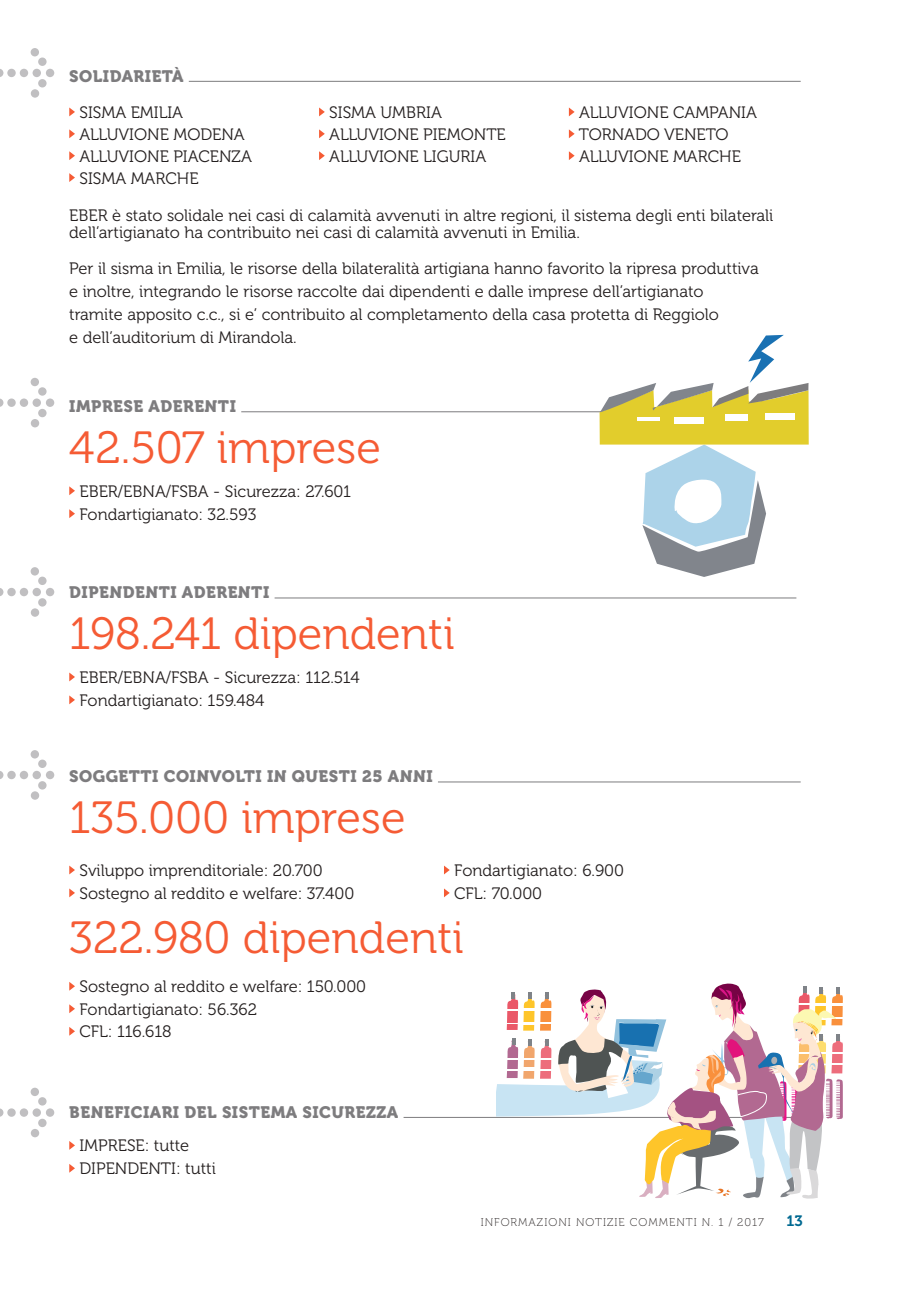
<style>
.page{position:relative;width:904px;height:1296px;background:#fff}
.page>*{position:absolute;margin:0;border:0;box-sizing:border-box;transform-origin:0 0}
.t1{font:45px "Museo 300";color:#f55b34}
.t2{font:16.5px/23px "Museo 300";color:#241f1f}
.t3{font:16.5px "Museo 900";letter-spacing:.03em;color:#7d7c7e}
.t4{font:15px "Museo 700";color:#006991}
.t5{font:11.25px "Museo 100";letter-spacing:.09em;color:#241f1f}
</style>
<div class="page">
<hr style="left:275px;top:597px;width:521px;height:1px;background:#7d7c7e">
<svg style="left:69px;top:672px;width:6px;height:9px"></svg>
<svg style="left:69px;top:695px;width:6px;height:9px"></svg>
<div style="left:7px;top:587px;width:9px;height:9px;background:#c0bfc1;border-radius:50%"></div>
<div style="left:20px;top:587px;width:8px;height:9px;background:#c0bfc1;border-radius:50%"></div>
<div style="left:33px;top:587px;width:8px;height:9px;background:#c0bfc1;border-radius:50%"></div>
<div style="left:46px;top:587px;width:8px;height:9px;background:#c0bfc1;border-radius:50%"></div>
<div style="left:38px;top:576px;width:9px;height:9px;background:#c0bfc1;border-radius:50%"></div>
<div style="left:38px;top:598px;width:9px;height:8px;background:#c0bfc1;border-radius:50%"></div>
<div style="left:31px;top:567px;width:8px;height:8px;background:#c0bfc1;border-radius:50%"></div>
<div style="left:31px;top:608px;width:8px;height:8px;background:#c0bfc1;border-radius:50%"></div>
<svg style="left:0;top:588px;width:3px;height:8px"></svg>
<hr style="left:189px;top:81px;width:612px;height:1px;background:#7d7c7e">
<svg style="left:69px;top:107px;width:6px;height:9px"></svg>
<svg style="left:69px;top:129px;width:6px;height:9px"></svg>
<svg style="left:69px;top:151px;width:6px;height:9px"></svg>
<svg style="left:69px;top:173px;width:6px;height:9px"></svg>
<svg style="left:319px;top:107px;width:6px;height:9px"></svg>
<svg style="left:319px;top:129px;width:6px;height:9px"></svg>
<svg style="left:319px;top:151px;width:6px;height:9px"></svg>
<svg style="left:569px;top:107px;width:6px;height:9px"></svg>
<svg style="left:569px;top:129px;width:6px;height:9px"></svg>
<svg style="left:569px;top:151px;width:6px;height:9px"></svg>
<hr style="left:241px;top:411px;width:560px;height:1px;background:#7d7c7e">
<svg style="left:69px;top:486px;width:6px;height:9px"></svg>
<svg style="left:69px;top:509px;width:6px;height:9px"></svg>
<hr style="left:404px;top:1116px;width:397px;height:1px;background:#7d7c7e">
<svg style="left:69px;top:1141px;width:6px;height:8px"></svg>
<svg style="left:69px;top:1164px;width:6px;height:8px"></svg>
<svg style="left:497px;top:983px;width:346px;height:215px"></svg>
<svg style="left:600px;top:335px;width:209px;height:242px"></svg>
<div style="left:7px;top:1108px;width:9px;height:8px;background:#c0bfc1;border-radius:50%"></div>
<div style="left:20px;top:1108px;width:8px;height:8px;background:#c0bfc1;border-radius:50%"></div>
<div style="left:33px;top:1108px;width:8px;height:8px;background:#c0bfc1;border-radius:50%"></div>
<div style="left:46px;top:1108px;width:8px;height:8px;background:#c0bfc1;border-radius:50%"></div>
<svg style="left:38px;top:1096px;width:9px;height:9px"></svg>
<div style="left:38px;top:1118px;width:9px;height:8px;background:#c0bfc1;border-radius:50%"></div>
<div style="left:31px;top:1087px;width:8px;height:8px;background:#c0bfc1;border-radius:50%"></div>
<div style="left:31px;top:1128px;width:8px;height:9px;background:#c0bfc1;border-radius:50%"></div>
<svg style="left:0;top:1108px;width:3px;height:8px"></svg>
<div style="left:7px;top:69px;width:9px;height:8px;background:#c0bfc1;border-radius:50%"></div>
<div style="left:20px;top:69px;width:8px;height:8px;background:#c0bfc1;border-radius:50%"></div>
<div style="left:33px;top:69px;width:8px;height:8px;background:#c0bfc1;border-radius:50%"></div>
<div style="left:46px;top:69px;width:8px;height:8px;background:#c0bfc1;border-radius:50%"></div>
<div style="left:38px;top:57px;width:9px;height:9px;background:#c0bfc1;border-radius:50%"></div>
<div style="left:38px;top:79px;width:9px;height:8px;background:#c0bfc1;border-radius:50%"></div>
<div style="left:31px;top:48px;width:8px;height:8px;background:#c0bfc1;border-radius:50%"></div>
<div style="left:31px;top:89px;width:8px;height:9px;background:#c0bfc1;border-radius:50%"></div>
<svg style="left:0;top:69px;width:3px;height:8px"></svg>
<div style="left:7px;top:398px;width:9px;height:9px;background:#c0bfc1;border-radius:50%"></div>
<div style="left:20px;top:398px;width:8px;height:9px;background:#c0bfc1;border-radius:50%"></div>
<div style="left:33px;top:398px;width:8px;height:9px;background:#c0bfc1;border-radius:50%"></div>
<div style="left:46px;top:398px;width:8px;height:9px;background:#c0bfc1;border-radius:50%"></div>
<div style="left:38px;top:387px;width:9px;height:8px;background:#c0bfc1;border-radius:50%"></div>
<div style="left:38px;top:409px;width:9px;height:8px;background:#c0bfc1;border-radius:50%"></div>
<div style="left:31px;top:378px;width:8px;height:8px;background:#c0bfc1;border-radius:50%"></div>
<div style="left:31px;top:419px;width:8px;height:8px;background:#c0bfc1;border-radius:50%"></div>
<svg style="left:0;top:398px;width:3px;height:9px"></svg>
<hr style="left:438px;top:781px;width:363px;height:1px;background:#7d7c7e">
<svg style="left:69px;top:865px;width:6px;height:9px"></svg>
<svg style="left:69px;top:888px;width:6px;height:9px"></svg>
<svg style="left:444px;top:865px;width:6px;height:9px"></svg>
<svg style="left:444px;top:888px;width:6px;height:9px"></svg>
<svg style="left:69px;top:982px;width:6px;height:8px"></svg>
<svg style="left:69px;top:1004px;width:6px;height:8px"></svg>
<svg style="left:69px;top:1027px;width:6px;height:8px"></svg>
<div style="left:7px;top:770px;width:9px;height:9px;background:#c0bfc1;border-radius:50%"></div>
<div style="left:20px;top:770px;width:8px;height:9px;background:#c0bfc1;border-radius:50%"></div>
<div style="left:33px;top:770px;width:8px;height:9px;background:#c0bfc1;border-radius:50%"></div>
<div style="left:46px;top:770px;width:8px;height:9px;background:#c0bfc1;border-radius:50%"></div>
<div style="left:38px;top:759px;width:9px;height:8px;background:#c0bfc1;border-radius:50%"></div>
<div style="left:38px;top:781px;width:9px;height:8px;background:#c0bfc1;border-radius:50%"></div>
<div style="left:31px;top:750px;width:8px;height:8px;background:#c0bfc1;border-radius:50%"></div>
<div style="left:31px;top:791px;width:8px;height:8px;background:#c0bfc1;border-radius:50%"></div>
<svg style="left:0;top:771px;width:3px;height:8px"></svg>
<p class="t3" style="left:69px;top:66px;width:116px">SOLIDARIETÀ</p>
<p class="t2" style="left:79px;top:102px;width:174px;line-height:21.9px">SISMA EMILIA<br>ALLUVIONE MODENA<br>ALLUVIONE PIACENZA<br>SISMA MARCHE</p>
<p class="t2" style="left:329px;top:102px;width:178px;line-height:21.9px">SISMA UMBRIA<br>ALLUVIONE PIEMONTE<br>ALLUVIONE LIGURIA</p>
<p class="t2" style="left:579px;top:102px;width:180px;line-height:21.9px">ALLUVIONE CAMPANIA<br>TORNADO VENETO<br>ALLUVIONE MARCHE</p>
<p class="t2" style="left:69px;top:207px;width:706px;line-height:16.5px">EBER è stato solidale nei casi di calamità avvenuti in altre regioni, il sistema degli enti bilaterali dell’artigianato ha contribuito nei casi di calamità avvenuti in Emilia.</p>
<p class="t2" style="left:69px;top:257px;width:691px">Per il sisma in Emilia, le risorse della bilateralità artigiana hanno favorito la ripresa produttiva e inoltre, integrando le risorse raccolte dai dipendenti e dalle imprese dell’artigianato tramite apposito c.c., si e’ contribuito al completamento della casa protetta di Reggiolo<br>e dell’auditorium di Mirandola.</p>
<p class="t3" style="left:69px;top:397px;width:168px">IMPRESE ADERENTI</p>
<h1 class="t1" style="left:69px;top:423px;width:313px">42.507 imprese</h1>
<p class="t2" style="left:79px;top:480px;width:273px">EBER/EBNA/FSBA - Sicurezza: 27.601<br>Fondartigianato: 32.593</p>
<p class="t3" style="left:69px;top:583px;width:202px">DIPENDENTI ADERENTI</p>
<h1 class="t1" style="left:69px;top:609px;width:387px">198.241 dipendenti</h1>
<p class="t2" style="left:79px;top:666px;width:282px">EBER/EBNA/FSBA - Sicurezza: 112.514<br>Fondartigianato: 159.484</p>
<p class="t3" style="left:69px;top:767px;width:365px">SOGGETTI COINVOLTI IN QUESTI 25 ANNI</p>
<h1 class="t1" style="left:69px;top:793px;width:338px">135.000 imprese</h1>
<p class="t2" style="left:79px;top:859px;width:276px">Sviluppo imprenditoriale: 20.700<br>Sostegno al reddito e welfare: 37.400</p>
<p class="t2" style="left:454px;top:859px;width:171px">Fondartigianato: 6.900<br>CFL: 70.000</p>
<h1 class="t1" style="left:69px;top:912px;width:396px">322.980 dipendenti</h1>
<p class="t2" style="left:79px;top:975px;width:288px;line-height:22.5px">Sostegno al reddito e welfare: 150.000<br>Fondartigianato: 56.362<br>CFL: 116.618</p>
<p class="t3" style="left:69px;top:1102px;width:330px">BENEFICIARI DEL SISTEMA SICUREZZA</p>
<p class="t2" style="left:79px;top:1134px;width:138px">IMPRESE: tutte<br>DIPENDENTI: tutti</p>
<p class="t5" style="left:481px;top:1215px;width:284px">INFORMAZIONI NOTIZIE COMMENTI N. 1 / 2017</p>
<p class="t4" style="left:786px;top:1211px;width:18px">13</p>
</div>
